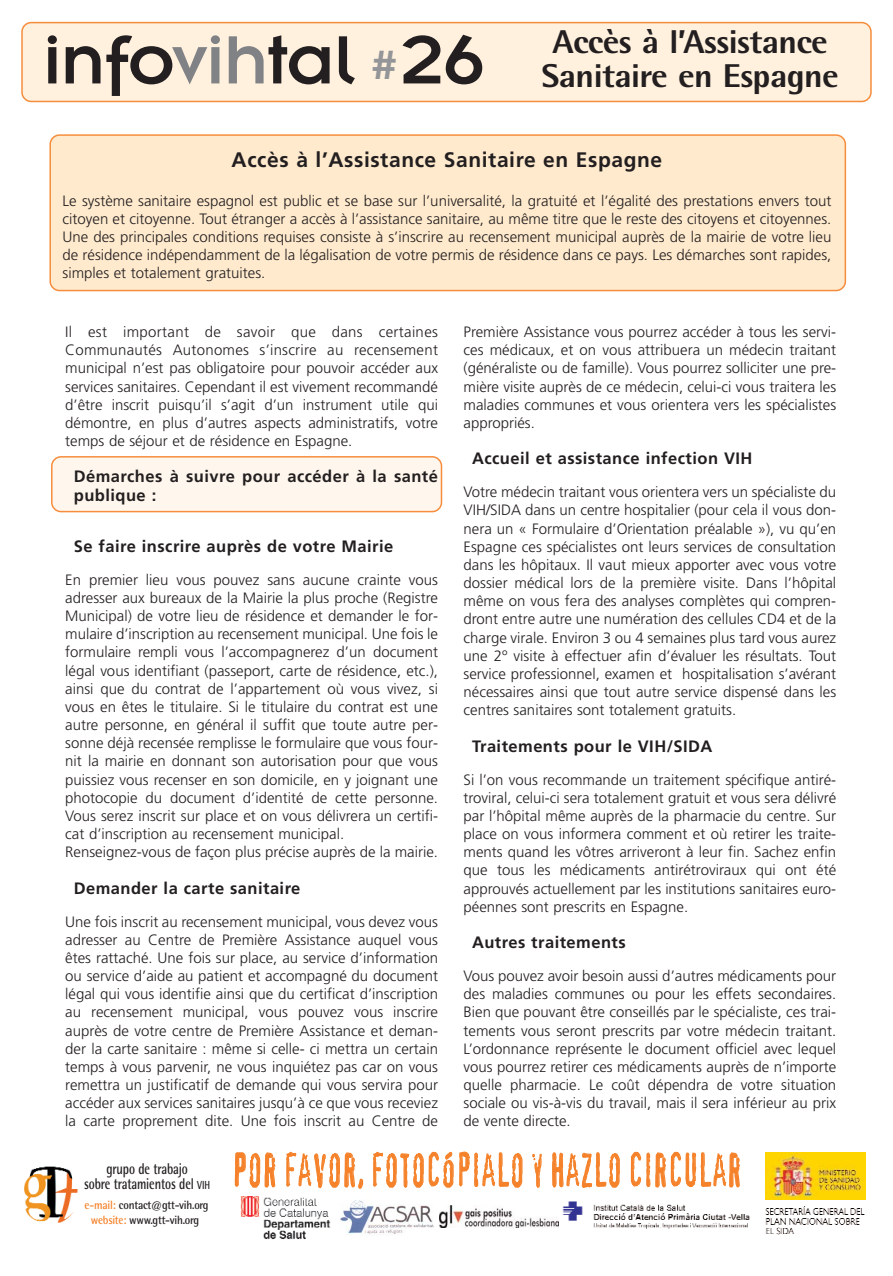
<style>
.page{position:relative;width:893px;height:1276px;background:#fff}
.page>*{position:absolute;margin:0;border:0;box-sizing:border-box;transform-origin:0 0}
.t1{font:75px "Insignia A";letter-spacing:-.015em;color:#231f20;scale:1.05 1}
.t2{font:45px "Confidential";color:#f5822a;scale:.67 1}
.t3{font:800 33px "Rotis Semi Sans";letter-spacing:-.015em;color:#231f20;scale:1.05 1}
.t4{font:700 21px "Frutiger";letter-spacing:.03em;color:#231f20}
.t5{font:700 16.5px/18.1px "Frutiger";letter-spacing:.03em;color:#231f20}
.t6{font:700 15.6px/15px "Rotis Semi Sans";letter-spacing:-.01em;color:#231f20;text-align:center;scale:.77 1}
.t7{font:300 15px/18.1px "Frutiger";color:#231f20;text-align:justify}
.t8{font:700 12px/15px "Rotis Semi Sans";letter-spacing:-.02em;color:#231f20;text-align:center;scale:.91 1}
.s1{color:#808285}
.s2{font-size:45px;color:#939598}
.s3{font-size:11.7px}
.s4{color:#f5822a}
</style>
<div class="page">
<div style="left:21px;top:22px;width:851px;height:80px;background:#fff1de"></div>
<div style="left:49px;top:134px;width:797px;height:157px;background:#ffeacd"></div>
<svg style="left:51px;top:456px;width:391px;height:56px;background:#fef1e3"></svg>
<img style="left:240px;top:1196px;width:91px;height:44px">
<img style="left:340px;top:1200px;width:94px;height:34px">
<img style="left:439px;top:1205px;width:119px;height:22px">
<img style="left:562px;top:1201px;width:188px;height:27px">
<img style="left:24px;top:1166px;width:54px;height:57px">
<img style="left:765px;top:1153px;width:100px;height:46px">
<img style="left:765px;top:1206px;width:100px;height:29px">
<h1 class="t1" style="left:43px;top:36px;width:423px">info<span class="s1">vih</span>tal <span class="s2">#</span>26</h1>
<h3 class="t3" style="left:552px;top:30px;width:264px">Accès à l’Assistance</h3>
<h3 class="t3" style="left:541px;top:65px;width:285px">Sanitaire en Espagne</h3>
<h3 class="t4" style="left:232px;top:151px;width:432px">Accès à l’Assistance Sanitaire en Espagne</h3>
<p class="t7" style="left:63px;top:193px;width:770px">Le système sanitaire espagnol est public et se base sur l’universalité, la gratuité et l’égalité des prestations envers tout citoyen et citoyenne. Tout étranger a accès à l’assistance sanitaire, au même titre que le reste des citoyens et citoyennes.<br>Une des principales conditions requises consiste à s’inscrire au recensement municipal auprès de la mairie de votre lieu de résidence indépendamment de la légalisation de votre permis de résidence dans ce pays. Les démarches sont rapides, simples et totalement gratuites.</p>
<p class="t7" style="left:65px;top:324px;width:374px">Il est important de savoir que dans certaines Communautés Autonomes s’inscrire au recensement municipal n’est pas obligatoire pour pouvoir accéder aux services sanitaires. Cependant il est vivement recommandé d’être inscrit puisqu’il s’agit d’un instrument utile qui démontre, en plus d’autres aspects administratifs, votre temps de séjour et de résidence en Espagne.</p>
<p class="t5" style="left:74px;top:469px;width:366px">Démarches à suivre pour accéder à la santé publique :</p>
<p class="t5" style="left:74px;top:538px;width:321px">Se faire inscrire auprès de votre Mairie</p>
<p class="t7" style="left:65px;top:571px;width:374px;text-align:left">En premier lieu vous pouvez sans aucune crainte vous adresser aux bureaux de la Mairie la plus proche (Registre Municipal) de votre lieu de résidence et demander le for&shy;mulaire d’inscription au recensement municipal. Une fois le formulaire rempli vous l’accompagnerez d’un document légal vous identifiant (passeport, carte de résidence, etc.), ainsi que du contrat de l’appartement où vous vivez, si vous en êtes le titulaire. Si le titulaire du contrat est une autre personne, en général il suffit que toute autre per&shy;sonne déjà recensée remplisse le formulaire que vous four&shy;nit la mairie en donnant son autorisation pour que vous puissiez vous recenser en son domicile, en y joignant une photocopie du document d’identité de cette personne.<br>Vous serez inscrit sur place et on vous délivrera un certifi&shy;cat d’inscription au recensement municipal.<br>Renseignez-vous de façon plus précise auprès de la mairie.</p>
<p class="t5" style="left:74px;top:880px;width:228px">Demander la carte sanitaire</p>
<p class="t7" style="left:65px;top:913px;width:374px">Une fois inscrit au recensement municipal, vous devez vous adresser au Centre de Première Assistance auquel vous êtes rattaché. Une fois sur place, au service d’information ou service d’aide au patient et accompagné du document légal qui vous identifie ainsi que du certificat d’inscription au recensement municipal, vous pouvez vous inscrire auprès de votre centre de Première Assistance et deman&shy;der la carte sanitaire : même si celle- ci mettra un certain temps à vous parvenir, ne vous inquiétez pas car on vous remettra un justificatif de demande qui vous servira pour accéder aux services sanitaires jusqu’à ce que vous receviez la carte proprement dite. Une fois inscrit au Centre de</p>
<p class="t7" style="left:463px;top:324px;width:374px">Première Assistance vous pourrez accéder à tous les servi&shy;ces médicaux, et on vous attribuera un médecin traitant (généraliste ou de famille). Vous pourrez solliciter une pre&shy;mière visite auprès de ce médecin, celui-ci vous traitera les maladies communes et vous orientera vers les spécialistes appropriés.</p>
<p class="t5" style="left:472px;top:451px;width:282px">Accueil et assistance infection VIH</p>
<p class="t7" style="left:463px;top:484px;width:374px">Votre médecin traitant vous orientera vers un spécialiste du VIH/SIDA dans un centre hospitalier (pour cela il vous don&shy;nera un « Formulaire d’Orientation préalable »), vu qu’en Espagne ces spécialistes ont leurs services de consultation dans les hôpitaux. Il vaut mieux apporter avec vous votre dossier médical lors de la première visite. Dans l’hôpital même on vous fera des analyses complètes qui compren&shy;dront entre autre une numération des cellules CD4 et de la charge virale. Environ 3 ou 4 semaines plus tard vous aurez une 2º visite à effectuer afin d’évaluer les résultats. Tout service professionnel, examen et hospitalisation s’avérant nécessaires ainsi que tout autre service dispensé dans les centres sanitaires sont totalement gratuits.</p>
<p class="t5" style="left:472px;top:738px;width:242px">Traitements pour le VIH/SIDA</p>
<p class="t7" style="left:463px;top:771px;width:374px">Si l’on vous recommande un traitement spécifique antiré&shy;troviral, celui-ci sera totalement gratuit et vous sera délivré par l’hôpital même auprès de la pharmacie du centre. Sur place on vous informera comment et où retirer les traite&shy;ments quand les vôtres arriveront à leur fin. Sachez enfin que tous les médicaments antirétroviraux qui ont été approuvés actuellement par les institutions sanitaires euro&shy;péennes sont prescrits en Espagne.</p>
<p class="t5" style="left:472px;top:934px;width:155px">Autres traitements</p>
<p class="t7" style="left:463px;top:968px;width:374px">Vous pouvez avoir besoin aussi d’autres médicaments pour des maladies communes ou pour les effets secondaires.<br>Bien que pouvant être conseillés par le spécialiste, ces trai&shy;tements vous seront prescrits par votre médecin traitant.<br>L’ordonnance représente le document officiel avec lequel vous pourrez retirer ces médicaments auprès de n’importe quelle pharmacie. Le coût dépendra de votre situation sociale ou vis-à-vis du travail, mais il sera inférieur au prix de vente directe.</p>
<h2 class="t2" style="left:232px;top:1145px;width:762px">POR FAVOR, FOTOCÓPIALO Y HAZLO CIRCULAR</h2>
<p class="t6" style="left:84px;top:1163px;width:165px">grupo de trabajo<br>sobre tratamientos del <span class="s3">VIH</span></p>
<p class="t8" style="left:85px;top:1198px;width:138px"><span class="s4">e-mail:</span> contact@gtt-vih.org <span class="s4">website:</span> www.gtt-vih.org</p>
</div>
